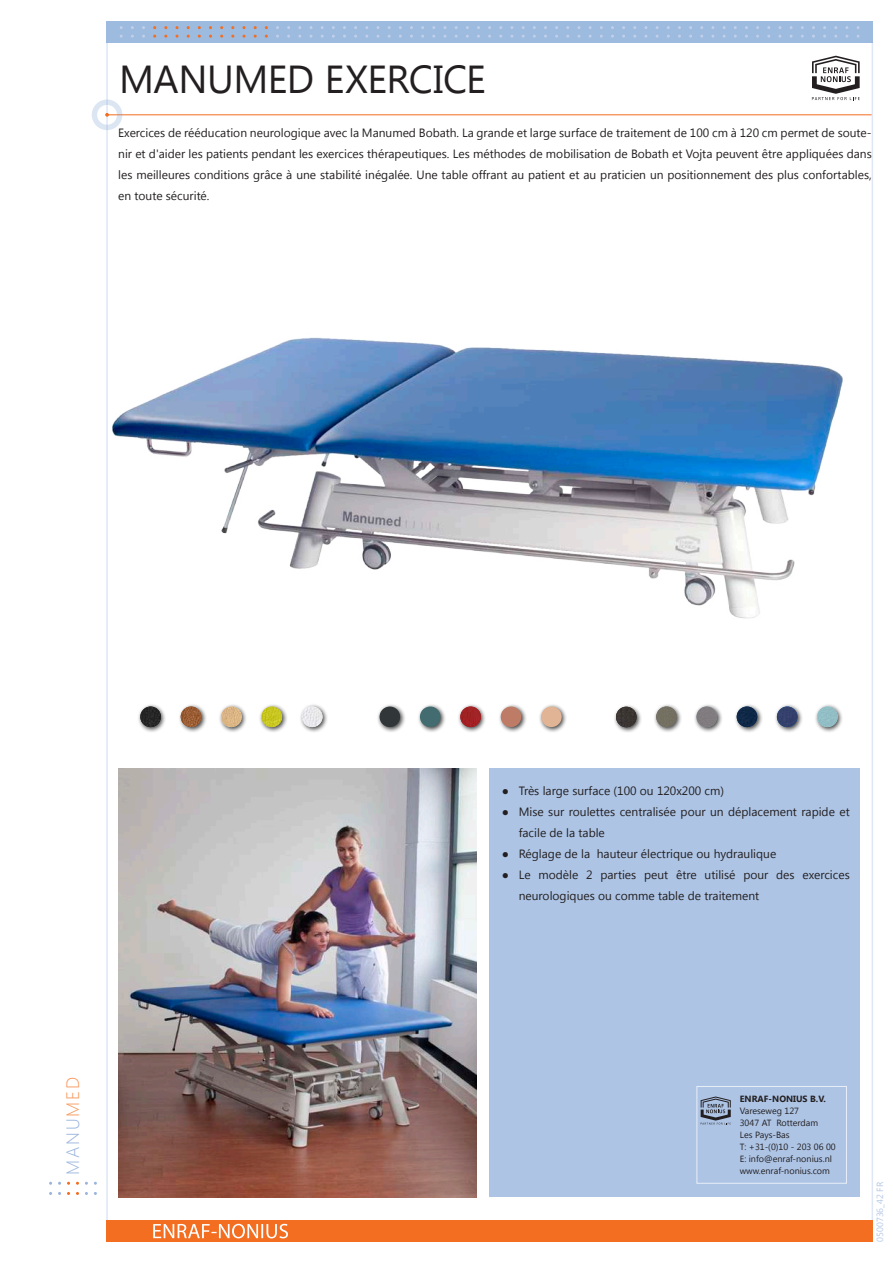
<style>
.page{position:relative;width:893px;height:1263px;background:#fff}
.page>*{position:absolute;margin:0;border:0;box-sizing:border-box;transform-origin:0 0}
.t1{font:39px "Segoe UI";letter-spacing:-.01em;color:#231f20}
.t2{font:300 18px "Segoe UI";letter-spacing:.1em;color:#9ab4dd}
.t3{font:12px/21px "Segoe UI";color:#231f20}
.t4{font:9px/12px "Segoe UI";color:#231f20}
.t5{font:700 9px "Segoe UI";color:#231f20}
.t6{font:9px "Segoe UI";color:#b4c7e6}
.s1{color:#f7975a}
.s2{font-family:"Arial"}
</style>
<div class="page">
<hr style="left:872px;top:43px;width:1px;height:1177px;background:#dfe7f4">
<hr style="left:106px;top:43px;width:2px;height:1177px;background:#dfe7f4">
<div style="left:106px;top:1220px;width:767px;height:22px;background:#f36e21"></div>
<div style="left:106px;top:21px;width:767px;height:22px;background:#729cd1;opacity:.7"></div>
<hr style="left:108px;top:114px;width:764px;height:1px;background:#f36e21">
<svg style="left:153px;top:1224px;width:135px;height:14px"></svg>
<div style="left:92px;top:99px;width:30px;height:31px;border:5px solid #729cd1;border-radius:50%"></div>
<svg style="left:105px;top:113px;width:4px;height:4px"></svg>
<svg style="left:812px;top:56px;width:48px;height:44px"></svg>
<div style="left:489px;top:768px;width:371px;height:429px;background:#adc4e5"></div>
<img style="left:112px;top:136px;width:760px;height:493px">
<img style="left:118px;top:768px;width:358px;height:429px">
<div style="left:137px;top:703px;width:30px;height:30px;background:#000;opacity:.75"></div>
<img style="left:140px;top:706px;width:21px;height:21px;border-radius:10px">
<div style="left:299px;top:703px;width:29px;height:30px;background:#000;opacity:.75"></div>
<img style="left:302px;top:706px;width:20px;height:21px;border-radius:10px">
<div style="left:258px;top:703px;width:30px;height:30px;background:#000;opacity:.75"></div>
<img style="left:261px;top:706px;width:21px;height:21px;border-radius:10px">
<div style="left:218px;top:703px;width:30px;height:30px;background:#000;opacity:.75"></div>
<img style="left:221px;top:706px;width:21px;height:21px;border-radius:10px">
<div style="left:178px;top:703px;width:29px;height:30px;background:#000;opacity:.75"></div>
<img style="left:181px;top:706px;width:20px;height:21px;border-radius:10px">
<div style="left:613px;top:703px;width:30px;height:30px;background:#000;opacity:.75"></div>
<img style="left:616px;top:707px;width:21px;height:20px;border-radius:10px">
<div style="left:814px;top:703px;width:30px;height:30px;background:#000;opacity:.75"></div>
<img style="left:817px;top:706px;width:21px;height:21px;border-radius:10px">
<div style="left:774px;top:703px;width:29px;height:30px;background:#000;opacity:.75"></div>
<img style="left:777px;top:706px;width:20px;height:21px;border-radius:10px">
<div style="left:733px;top:703px;width:30px;height:30px;background:#000;opacity:.75"></div>
<img style="left:737px;top:706px;width:20px;height:21px;border-radius:10px">
<div style="left:693px;top:703px;width:30px;height:30px;background:#000;opacity:.75"></div>
<img style="left:696px;top:706px;width:21px;height:21px;border-radius:10px">
<div style="left:653px;top:703px;width:30px;height:30px;background:#000;opacity:.75"></div>
<img style="left:656px;top:706px;width:21px;height:21px;border-radius:10px">
<div style="left:376px;top:703px;width:30px;height:30px;background:#000;opacity:.75"></div>
<div style="left:380px;top:706px;width:20px;height:21px;background:#313639;border-radius:50%"></div>
<div style="left:417px;top:703px;width:29px;height:30px;background:#000;opacity:.75"></div>
<div style="left:420px;top:706px;width:20px;height:21px;background:#426c6f;border-radius:50%"></div>
<div style="left:457px;top:703px;width:30px;height:30px;background:#000;opacity:.75"></div>
<img style="left:460px;top:706px;width:21px;height:21px;border-radius:10px">
<div style="left:498px;top:703px;width:29px;height:30px;background:#000;opacity:.75"></div>
<div style="left:501px;top:706px;width:20px;height:21px;background:#be7c66;border-radius:50%"></div>
<div style="left:538px;top:703px;width:30px;height:30px;background:#000;opacity:.75"></div>
<div style="left:541px;top:706px;width:21px;height:21px;background:#e0b494;border-radius:50%"></div>
<div style="left:696px;top:1086px;width:151px;height:97px;border:1px solid #e9eff8"></div>
<svg style="left:701px;top:1096px;width:30px;height:28px"></svg>
<h1 class="t1" style="left:119px;top:52px;width:368px">MANUMED EXERCICE</h1>
<p class="t3" style="left:118px;top:122px;width:755px;text-align:justify">Exercices de rééducation neurologique avec la Manumed Bobath. La grande et large surface de traitement de 100 cm à 120 cm permet de soute&shy;nir et d'aider les patients pendant les exercices thérapeutiques. Les méthodes de mobilisation de Bobath et Vojta peuvent être appliquées dans les meilleures conditions grâce à une stabilité inégalée. Une table offrant au patient et au praticien un positionnement des plus confortables, en toute sécurité.</p>
<h2 class="t2" style="left:60px;top:1175px;width:99px;rotate:-90deg">MANU<span class="s1">MED</span></h2>
<p class="t3" style="left:502px;top:779px;width:224px"><span class="s2">●</span> Très large surface (100 ou 120x200 cm)</p>
<p class="t3" style="left:519px;top:800px;width:332px;text-indent:-17px"><span class="s2">●</span> Mise sur roulettes centralisée pour un déplacement rapide et facile de la table</p>
<p class="t3" style="left:502px;top:842px;width:276px"><span class="s2">●</span> Réglage de la hauteur électrique ou hydraulique</p>
<p class="t3" style="left:519px;top:863px;width:332px;text-indent:-17px"><span class="s2">●</span> Le modèle 2 parties peut être utilisé pour des exercices neurologiques ou comme table de traitement</p>
<p class="t5" style="left:740px;top:1093px;width:88px">ENRAF-NONIUS B.V.</p>
<p class="t4" style="left:740px;top:1105px;width:97px">Vareseweg 127<br>3047 AT Rotterdam<br>Les Pays-Bas<br>T: +31-(0)10 - 203 06 00<br>E: info@enraf-nonius.nl www.enraf-nonius.com</p>
<p class="t6" style="left:874px;top:1242px;width:61px;rotate:-90deg">0500736_42 FR</p>
</div>
